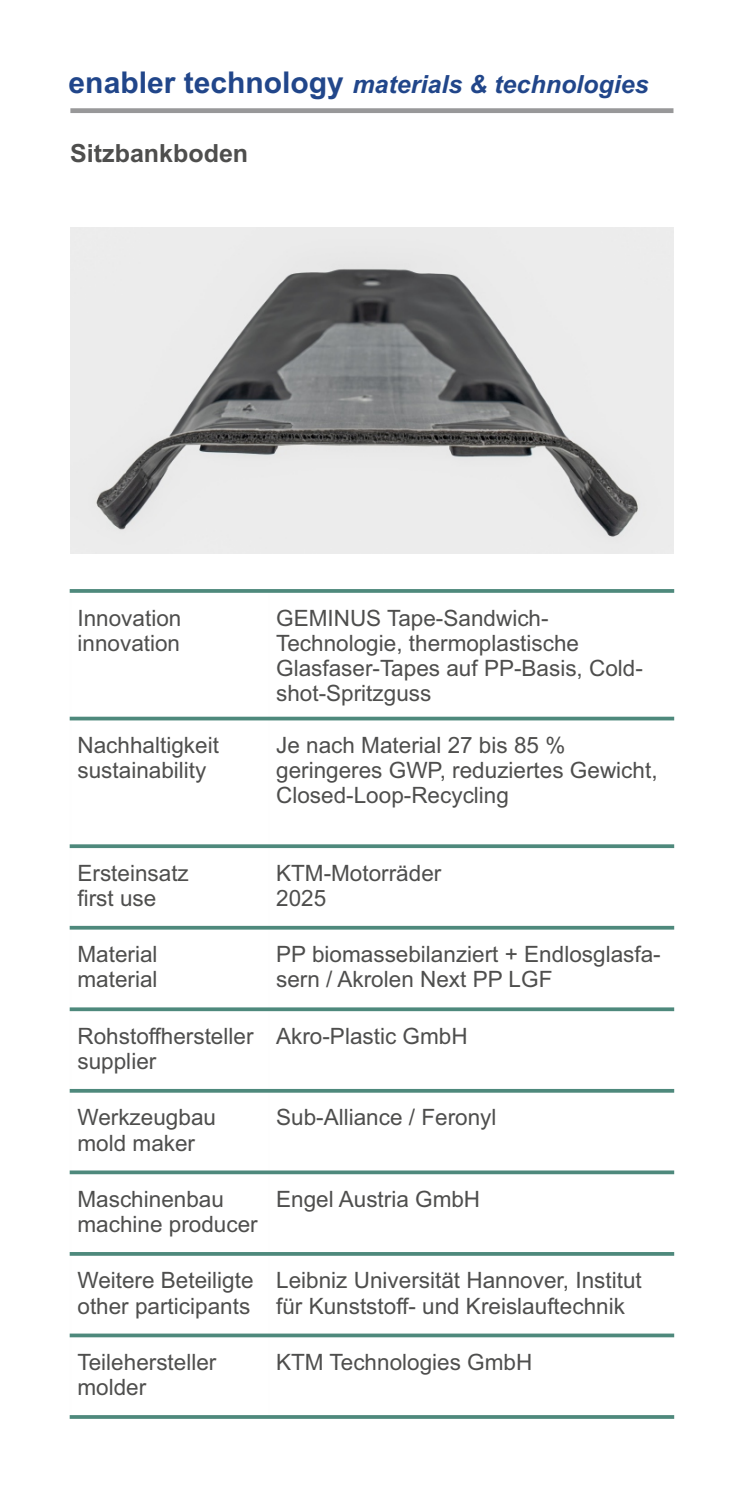
<style>
.page{position:relative;width:745px;height:1489px;background:#fff}
.page>*{position:absolute;margin:0;border:0;box-sizing:border-box;transform-origin:0 0}
.t1{font:italic 700 25px "Arial";color:#21468a}
.t2{font:700 25px "Arial";color:#4e4e4d}
.t3{font:22.5px/25.2px "Arial";color:#4e4e4d}
.s1{font-style:normal;font-size:30px}
</style>
<div class="page">
<div style="left:70px;top:108px;width:603px;height:5px;background:#989899"></div>
<svg style="left:70px;top:1415px;width:603px;height:3px;fill:#4e897c"></svg>
<svg style="left:70px;top:1333px;width:603px;height:4px;fill:#4e897c"></svg>
<hr style="left:70px;top:1252px;width:603px;height:3px;background:#4e897c">
<svg style="left:70px;top:1170px;width:603px;height:4px;fill:#4e897c"></svg>
<hr style="left:70px;top:1089px;width:603px;height:3px;background:#4e897c">
<svg style="left:70px;top:1007px;width:603px;height:4px;fill:#4e897c"></svg>
<svg style="left:70px;top:925px;width:603px;height:4px;fill:#4e897c"></svg>
<svg style="left:70px;top:844px;width:603px;height:4px;fill:#4e897c"></svg>
<svg style="left:70px;top:716px;width:603px;height:4px;fill:#4e897c"></svg>
<svg style="left:70px;top:589px;width:603px;height:4px;fill:#538c80"></svg>
<img style="left:70px;top:228px;width:603px;height:325px">
<p class="t1" style="left:69px;top:75px;width:581px"><span class="s1">enabler technology</span> materials &amp; technologies</p>
<p class="t2" style="left:70px;top:143px;width:179px">Sitzbankboden</p>
<p class="t3" style="left:77px;top:607px;width:105px">Innovation innovation</p>
<p class="t3" style="left:276px;top:607px;width:368px">GEMINUS Tape-Sandwich-<br>Technologie, thermoplastische<br>Glasfaser-Tapes auf PP-Basis, Cold&shy;shot-Spritzguss</p>
<p class="t3" style="left:77px;top:734px;width:143px">Nachhaltigkeit sustainability</p>
<p class="t3" style="left:276px;top:734px;width:382px">Je nach Material 27 bis 85 % geringeres GWP, reduziertes Gewicht,<br>Closed-Loop-Recycling</p>
<p class="t3" style="left:77px;top:862px;width:113px">Ersteinsatz first use</p>
<p class="t3" style="left:276px;top:862px;width:167px">KTM-Motorräder<br>2025</p>
<p class="t3" style="left:77px;top:943px;width:82px">Material</p>
<p class="t3" style="left:276px;top:943px;width:386px">PP biomassebilanziert + Endlosglasfa&shy;sern / Akrolen Next PP LGF</p>
<p class="t3" style="left:77px;top:1025px;width:177px">Rohstoffhersteller supplier</p>
<p class="t3" style="left:276px;top:1025px;width:193px">Akro-Plastic GmbH</p>
<p class="t3" style="left:77px;top:1106px;width:140px">Werkzeugbau mold maker</p>
<p class="t3" style="left:276px;top:1106px;width:222px">Sub-Alliance / Feronyl</p>
<p class="t3" style="left:77px;top:968px;width:82px">material</p>
<p class="t3" style="left:77px;top:1188px;width:148px">Maschinenbau</p>
<p class="t3" style="left:276px;top:1188px;width:205px">Engel Austria GmbH</p>
<p class="t3" style="left:77px;top:1213px;width:182px">machine producer</p>
<p class="t3" style="left:276px;top:1269px;width:367px;text-indent:-198px">Weitere Beteiligte Leibniz Universität Hannover, Institut für Kunststoff- und Kreislauftechnik</p>
<p class="t3" style="left:77px;top:1294px;width:174px">other participants</p>
<p class="t3" style="left:77px;top:1351px;width:140px">Teilehersteller</p>
<p class="t3" style="left:276px;top:1351px;width:257px">KTM Technologies GmbH</p>
<p class="t3" style="left:77px;top:1376px;width:70px">molder</p>
</div>
